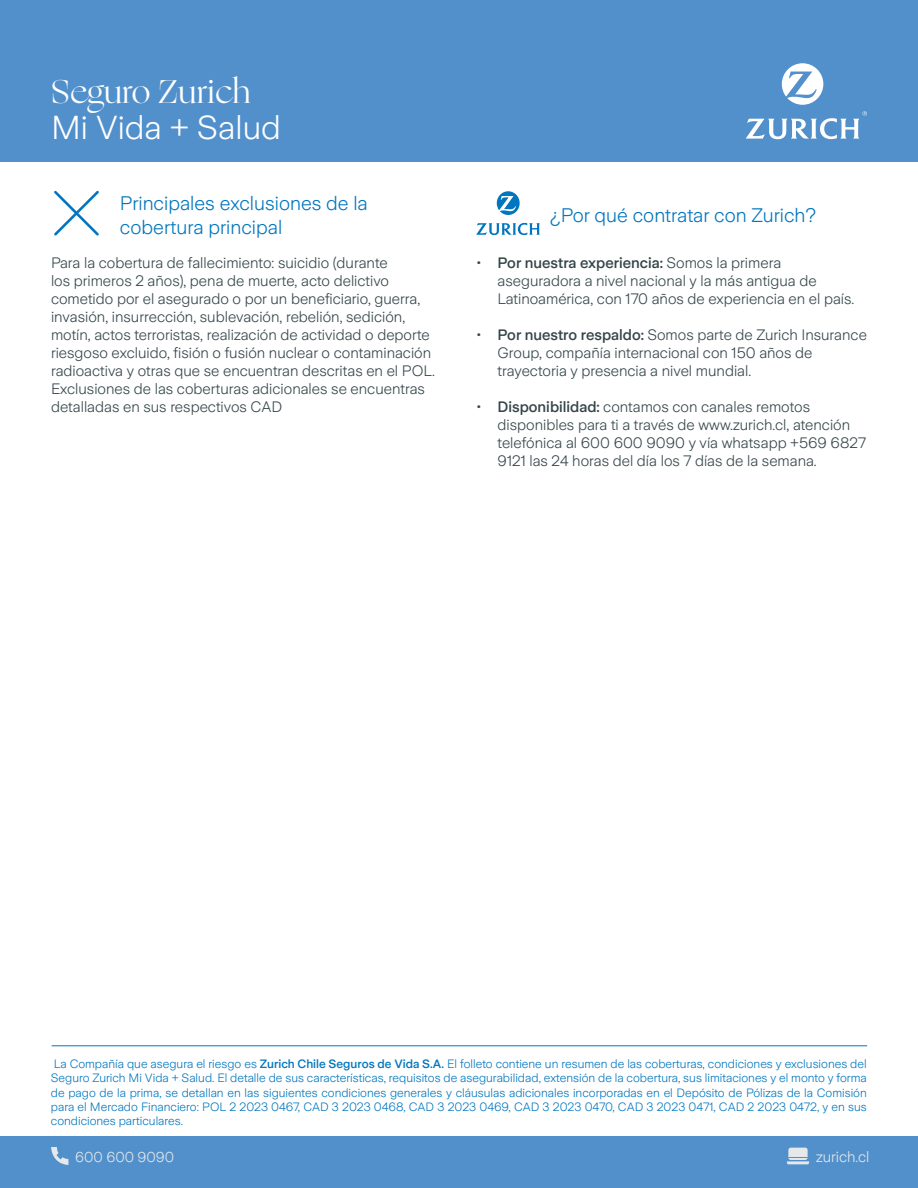
<style>
.page{position:relative;width:918px;height:1188px;background:#fff}
.page>*{position:absolute;margin:0;border:0;box-sizing:border-box;transform-origin:0 0}
.t1{font:33px "Ogg";color:#fff}
.t2{font:300 33px "Zurich Sans";color:#fff}
.t3{font:300 19.5px/23.4px "Zurich Sans";color:#0076be}
.t4{font:300 15px/18px "Zurich Sans";color:#344549}
.t5{font:300 15px "Zurich Sans";color:#e6e9ea}
.t6{font:300 14.25px "Zurich Sans";color:#e6e9ea}
.t7{font:300 12px/14.4px "Zurich Sans";color:#0076be;text-align:justify}
.s1{font-weight:500}
</style>
<div class="page">
<div style="left:0;top:0;width:918px;height:162px;background:#5290cc"></div>
<svg style="left:782px;top:63px;width:41px;height:42px"></svg>
<svg style="left:746px;top:111px;width:121px;height:28px"></svg>
<div style="left:0;top:1137px;width:918px;height:51px;background:#5290cc"></div>
<div style="left:788px;top:1148px;width:20px;height:12px;background:#e6e9ea;border-radius:2px"></div>
<svg style="left:787px;top:1157px;width:22px;height:7px"></svg>
<svg style="left:51px;top:1147px;width:17px;height:18px"></svg>
<hr style="left:52px;top:1046px;width:815px;height:1px;background:#0076be">
<svg style="left:54px;top:191px;width:45px;height:45px"></svg>
<svg style="left:497px;top:191px;width:23px;height:24px"></svg>
<svg style="left:476px;top:223px;width:64px;height:12px"></svg>
<h1 class="t1" style="left:51px;top:70px;width:201px">Seguro Zurich</h1>
<h1 class="t2" style="left:51px;top:110px;width:232px">Mi Vida + Salud</h1>
<p class="t3" style="left:120px;top:192px;width:249px">Principales exclusiones de la cobertura principal</p>
<p class="t4" style="left:51px;top:254px;width:386px">Para la cobertura de fallecimiento: suicidio (durante<br>los primeros 2 años), pena de muerte, acto delictivo cometido por el asegurado o por un beneficiario, guerra, invasión, insurrección, sublevación, rebelión, sedición, motín, actos terroristas, realización de actividad o deporte riesgoso excluido, fisión o fusión nuclear o contaminación radioactiva y otras que se encuentran descritas en el POL.<br>Exclusiones de las coberturas adicionales se encuentras detalladas en sus respectivos CAD</p>
<p class="t3" style="left:550px;top:204px;width:268px">¿Por qué contratar con Zurich?</p>
<p class="t4" style="left:498px;top:254px;width:358px;text-indent:-21px">• <span class="s1">Por nuestra experiencia:</span> Somos la primera aseguradora a nivel nacional y la más antigua de<br>Latinoamérica, con 170 años de experiencia en el país.</p>
<p class="t4" style="left:498px;top:326px;width:371px;text-indent:-21px">• <span class="s1">Por nuestro respaldo:</span> Somos parte de Zurich Insurance<br>Group, compañía internacional con 150 años de trayectoria y presencia a nivel mundial.</p>
<p class="t4" style="left:498px;top:398px;width:370px;text-indent:-21px">• <span class="s1">Disponibilidad:</span> contamos con canales remotos disponibles para ti a través de www.zurich.cl, atención telefónica al 600 600 9090 y vía whatsapp +569 6827<br>9121 las 24 horas del día los 7 días de la semana.</p>
<p class="t7" style="left:51px;top:1057px;width:817px">La Compañía que asegura el riesgo es <span class="s1">Zurich Chile Seguros de Vida S.A.</span> El folleto contiene un resumen de las coberturas, condiciones y exclusiones del Seguro Zurich Mi Vida + Salud. El detalle de sus características, requisitos de asegurabilidad, extensión de la cobertura, sus limitaciones y el monto y forma de pago de la prima, se detallan en las siguientes condiciones generales y cláusulas adicionales incorporadas en el Depósito de Pólizas de la Comisión para el Mercado Financiero: POL 2 2023 0467, CAD 3 2023 0468, CAD 3 2023 0469, CAD 3 2023 0470, CAD 3 2023 0471, CAD 2 2023 0472, y en sus condiciones particulares.</p>
<p class="t6" style="left:75px;top:1150px;width:101px">600 600 9090</p>
<p class="t5" style="left:816px;top:1149px;width:55px">zurich.cl</p>
</div>
